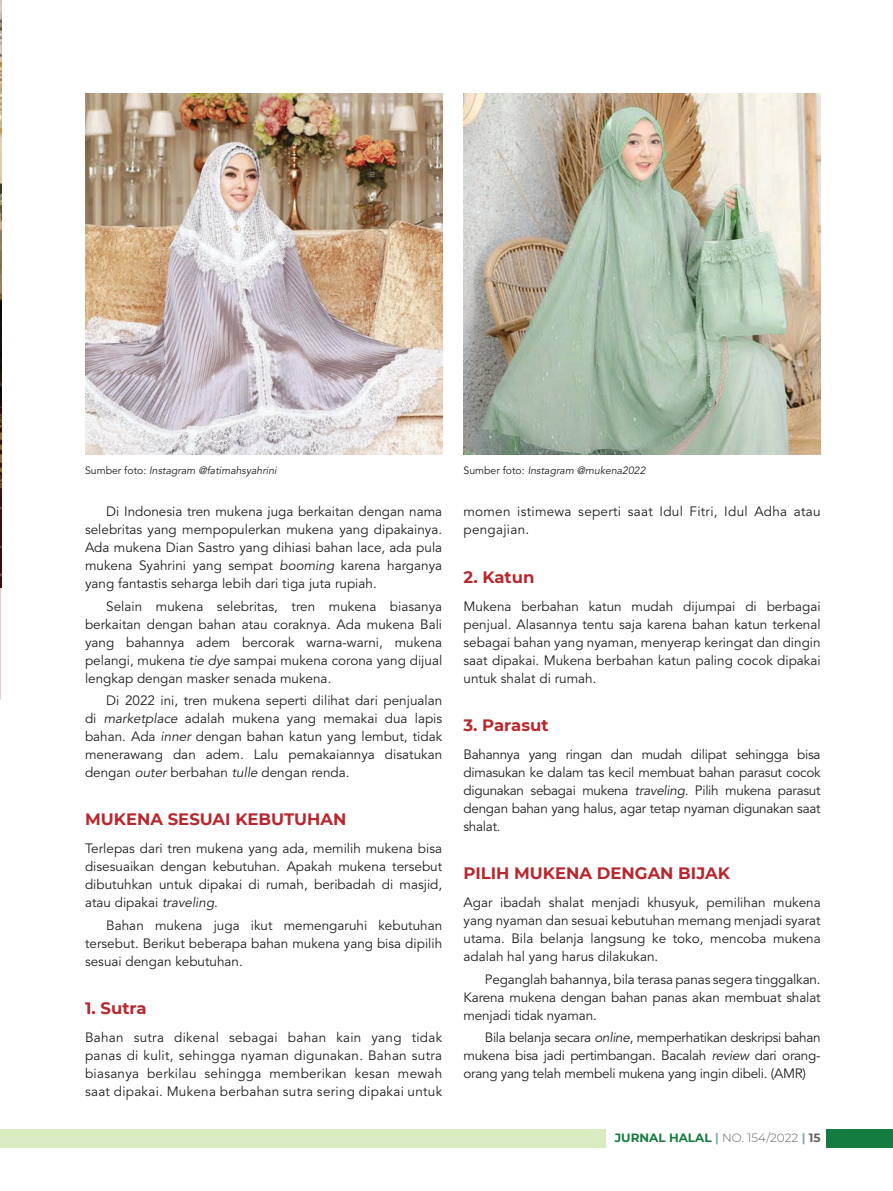
<style>
.page{position:relative;width:893px;height:1191px;background:#fff}
.page>*{position:absolute;margin:0;border:0;box-sizing:border-box;transform-origin:0 0}
.t1{font:700 16.5px "Montserrat";color:#b7282e}
.t2{font:13.5px/18px "Avenir LT Std";color:#231f20;text-align:justify}
.t3{font:13.5px/18px "Avenir LT Std";letter-spacing:.02em;color:#231f20}
.t4{font:700 12px "Montserrat";color:#157c40}
.t5{font:italic 10.5px "Avenir LT Std";color:#231f20}
.s1{font-style:normal}
.s2{font-style:italic}
.s3{color:#8aa7aa}
.s4{font-weight:300;color:#636366}
.s5{color:#636366}
</style>
<div class="page">
<img style="left:0;top:0;width:1px;height:587px">
<img style="left:85px;top:94px;width:357px;height:360px">
<img style="left:463px;top:94px;width:358px;height:360px">
<div style="left:827px;top:1128px;width:66px;height:19px;background:#157c40"></div>
<div style="left:0;top:1128px;width:605px;height:19px;background:#daeac1"></div>
<p class="t5" style="left:85px;top:465px;width:193px"><span class="s1">Sumber foto:</span> Instagram @fatimahsyahrini</p>
<p class="t5" style="left:463px;top:465px;width:184px"><span class="s1">Sumber foto:</span> Instagram @mukena2022</p>
<p class="t2" style="left:85px;top:503px;width:359px;text-indent:21px">Di Indonesia tren mukena juga berkaitan dengan nama selebritas yang mempopulerkan mukena yang dipakainya.<br>Ada mukena Dian Sastro yang dihiasi bahan lace, ada pula mukena Syahrini yang sempat <span class="s2">booming</span> karena harganya yang fantastis seharga lebih dari tiga juta rupiah.</p>
<p class="t2" style="left:85px;top:597px;width:359px;text-indent:21px">Selain mukena selebritas, tren mukena biasanya berkaitan dengan bahan atau coraknya. Ada mukena Bali yang bahannya adem bercorak warna-warni, mukena pelangi, mukena <span class="s2">tie dye</span> sampai mukena corona yang dijual lengkap dengan masker senada mukena.</p>
<p class="t2" style="left:85px;top:691px;width:359px;text-indent:21px">Di 2022 ini, tren mukena seperti dilihat dari penjualan di <span class="s2">marketplace</span> adalah mukena yang memakai dua lapis bahan. Ada <span class="s2">inner</span> dengan bahan katun yang lembut, tidak menerawang dan adem. Lalu pemakaiannya disatukan dengan <span class="s2">outer</span> berbahan <span class="s2">tulle</span> dengan renda.</p>
<p class="t1" style="left:85px;top:807px;width:263px">M UKENA SESUAI KEBUTUHAN</p>
<p class="t2" style="left:85px;top:840px;width:359px">Terlepas dari tren mukena yang ada, memilih mukena bisa disesuaikan dengan kebutuhan. Apakah mukena tersebut dibutuhkan untuk dipakai di rumah, beribadah di masjid, atau dipakai <span class="s2">traveling</span>.</p>
<p class="t2" style="left:85px;top:916px;width:359px;text-indent:21px">Bahan mukena juga ikut memengaruhi kebutuhan tersebut. Berikut beberapa bahan mukena yang bisa dipilih sesuai dengan kebutuhan.</p>
<p class="t1" style="left:85px;top:996px;width:63px">1. SUTRA</p>
<p class="t2" style="left:85px;top:1028px;width:359px">Bahan sutra dikenal sebagai bahan kain yang tidak panas di kulit, sehingga nyaman digunakan. Bahan sutra biasanya berkilau sehingga memberikan kesan mewah saat dipakai. Mukena berbahan sutra sering dipakai untuk</p>
<p class="t3" style="left:463px;top:503px;width:359px">momen istimewa seperti saat Idul Fitri, Idul Adha atau pengajian.</p>
<p class="t1" style="left:463px;top:565px;width:72px">2. KATUN</p>
<p class="t2" style="left:463px;top:597px;width:359px">Mukena berbahan katun mudah dijumpai di berbagai penjual. Alasannya tentu saja karena bahan katun terkenal sebagai bahan yang nyaman, menyerap keringat dan dingin saat dipakai. Mukena berbahan katun paling cocok dipakai untuk shalat di rumah.</p>
<p class="t1" style="left:463px;top:713px;width:87px">3. PARASUT</p>
<p class="t2" style="left:463px;top:746px;width:359px">Bahannya yang ringan dan mudah dilipat sehingga bisa dimasukan ke dalam tas kecil membuat bahan parasut cocok digunakan sebagai mukena <span class="s2">traveling</span>. Pilih mukena parasut dengan bahan yang halus, agar tetap nyaman digunakan saat shalat.</p>
<p class="t1" style="left:463px;top:861px;width:268px">PILIH M UKENA DENGAN BIJAK</p>
<p class="t2" style="left:463px;top:894px;width:359px">Agar ibadah shalat menjadi khusyuk, pemilihan mukena yang nyaman dan sesuai kebutuhan memang menjadi syarat utama. Bila belanja langsung ke toko, mencoba mukena adalah hal yang harus dilakukan.</p>
<p class="t2" style="left:463px;top:970px;width:359px;text-indent:21px">Peganglah bahannya, bila terasa panas segera tinggalkan.<br>Karena mukena dengan bahan panas akan membuat shalat menjadi tidak nyaman.</p>
<p class="t2" style="left:463px;top:1028px;width:359px;text-indent:21px">Bila belanja secara <span class="s2">online</span>, memperhatikan deskripsi bahan mukena bisa jadi pertimbangan. Bacalah <span class="s2">review</span> dari orang&shy;orang yang telah membeli mukena yang ingin dibeli. (AMR)</p>
<p class="t4" style="left:615px;top:1128px;width:207px">JURNAL HALAL <span class="s3">|</span> <span class="s4">No. 154/2022</span> <span class="s3">|</span> <span class="s5">15</span></p>
</div>
